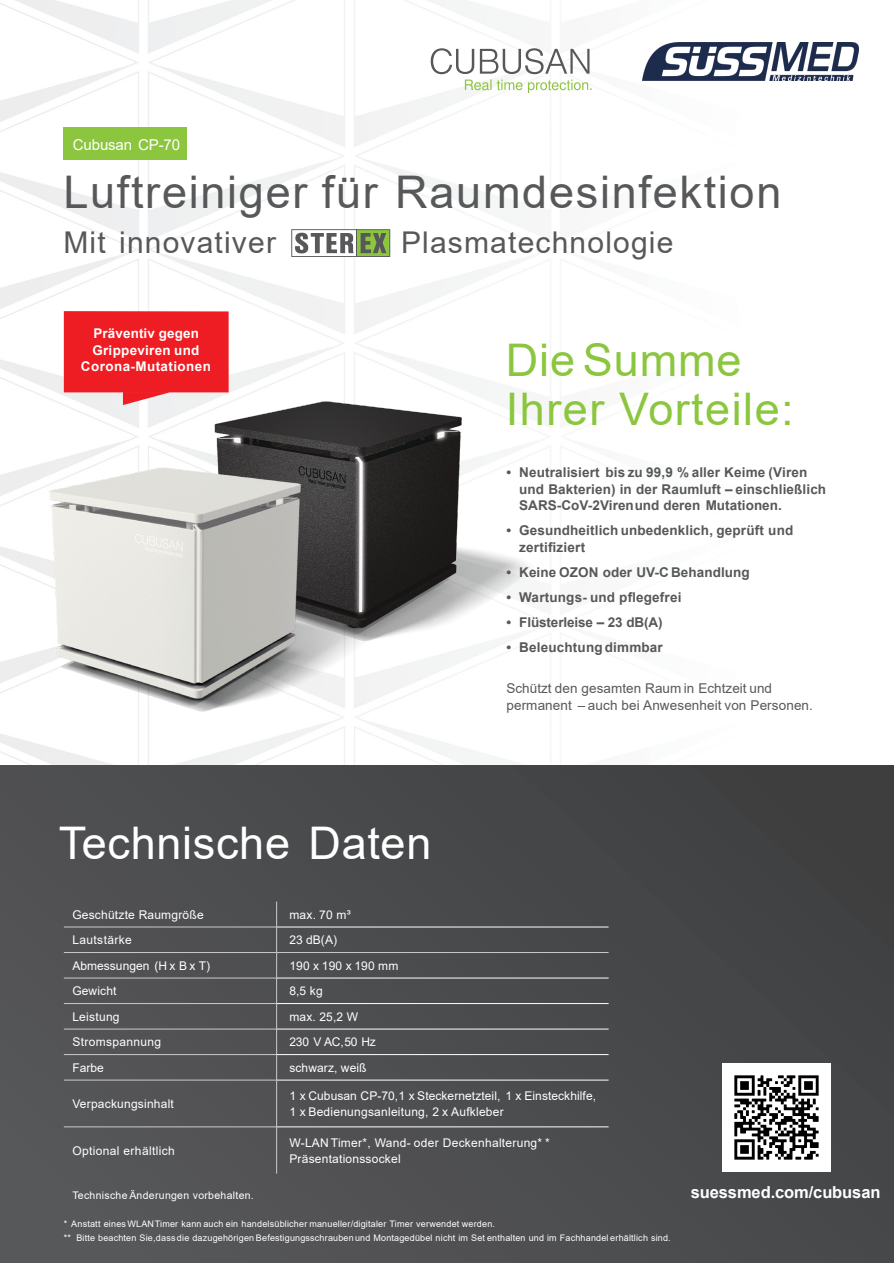
<style>
.page{position:relative;width:894px;height:1263px;background:#fff}
.page>*{position:absolute;margin:0;border:0;box-sizing:border-box;transform-origin:0 0}
.t1{font:45px "Arial";letter-spacing:.04em;color:#57585a}
.t2{font:45px/48px "Arial";letter-spacing:.03em;color:#8bc63e}
.t3{font:45px "Arial";letter-spacing:.015em;color:#fff}
.t4{font:30px "Arial";letter-spacing:.04em;color:#57585a}
.t5{font:700 16.5px "Arial";letter-spacing:-.005em;color:#fff}
.t6{font:15px "Arial";letter-spacing:-.01em;color:#fff}
.t7{font:700 13.5px/16.5px "Arial";letter-spacing:.01em;color:#57585a}
.t8{font:13.5px/16.5px "Arial";letter-spacing:.01em;color:#57585a}
.t9{font:700 13.5px "Arial";letter-spacing:-.01em;color:#57585a}
.t10{font:700 13.35px/16.8px "Arial";letter-spacing:.025em;color:#fff;text-align:center}
.t11{font:12px/16.5px "Arial";letter-spacing:.02em;color:#fff}
.t12{font:10.5px "Arial";letter-spacing:.03em;color:#fff}
.t13{font:9px/13.5px "Arial";letter-spacing:.02em;color:#fff}
</style>
<div class="page">
<img style="left:0;top:0;width:750px;height:765px">
<svg style="left:430px;top:48px;width:159px;height:26px"></svg>
<svg style="left:464px;top:80px;width:127px;height:13px"></svg>
<div style="left:0;top:765px;width:893px;height:498px;background:linear-gradient(to right,#555557,#424344)"></div>
<div style="left:64px;top:128px;width:123px;height:32px;background:#8bc63e"></div>
<img style="left:0;top:237px;width:750px;height:517px">
<img style="left:47px;top:468px;width:319px;height:244px">
<svg style="left:276px;top:901px;width:1px;height:179px"></svg>
<hr style="left:276px;top:1080px;width:1px;height:47px;background:#c9cacc">
<hr style="left:276px;top:1127px;width:1px;height:47px;background:#c9cacc">
<hr style="left:64px;top:927px;width:213px;height:1px;background:#c9cacc">
<hr style="left:64px;top:952px;width:212px;height:1px;background:#c9cacc">
<hr style="left:276px;top:952px;width:332px;height:1px;background:#c9cacc">
<hr style="left:64px;top:978px;width:213px;height:1px;background:#c9cacc">
<hr style="left:64px;top:1003px;width:213px;height:1px;background:#c9cacc">
<hr style="left:64px;top:1029px;width:213px;height:1px;background:#c9cacc">
<hr style="left:64px;top:1054px;width:213px;height:1px;background:#c9cacc">
<hr style="left:64px;top:1080px;width:213px;height:1px;background:#c9cacc">
<hr style="left:64px;top:1127px;width:213px;height:1px;background:#c9cacc">
<hr style="left:277px;top:927px;width:331px;height:1px;background:#fff">
<hr style="left:277px;top:978px;width:331px;height:1px;background:#fff">
<hr style="left:277px;top:1003px;width:331px;height:1px;background:#fff">
<hr style="left:277px;top:1029px;width:331px;height:1px;background:#fff">
<hr style="left:277px;top:1054px;width:331px;height:1px;background:#fff">
<hr style="left:277px;top:1080px;width:331px;height:1px;background:#fff">
<hr style="left:277px;top:1127px;width:331px;height:1px;background:#fff">
<svg style="left:64px;top:311px;width:164px;height:94px;background:#ee363b"></svg>
<svg style="left:291px;top:229px;width:99px;height:28px"></svg>
<img style="left:722px;top:1063px;width:108px;height:108px">
<img style="left:642px;top:43px;width:215px;height:37px">
<p class="t6" style="left:73px;top:139px;width:109px">Cubusan CP-70</p>
<h1 class="t1" style="left:63px;top:175px;width:719px">Luftreiniger für Raumdesinfektion</h1>
<h2 class="t4" style="left:63px;top:232px;width:214px">Mit innovativer</h2>
<h2 class="t4" style="left:401px;top:232px;width:274px">Plasmatechnologie</h2>
<p class="t10" style="left:81px;top:326px;width:131px">Präventiv gegen<br>Grippeviren und<br>Corona-Mutationen</p>
<h1 class="t3" style="left:59px;top:826px;width:374px">Technische Daten</h1>
<h1 class="t2" style="left:505px;top:341px;width:289px">Die Summe<br>Ihrer Vorteile:</h1>
<p class="t7" style="left:519px;top:466px;width:308px;text-indent:-13px">• Neutralisiert bis zu 99,9 % aller Keime (Viren und Bakterien) in der Raumluft – einschließlich<br>SARS-CoV-2Virenund deren Mutationen.</p>
<p class="t7" style="left:519px;top:524px;width:275px;text-indent:-13px">• Gesundheitlich unbedenklich, geprüft und zertifiziert</p>
<p class="t7" style="left:506px;top:565px;width:245px">• Keine OZON oder UV-C Behandlung</p>
<p class="t7" style="left:506px;top:590px;width:176px">• Wartungs- und pflegefrei</p>
<p class="t9" style="left:506px;top:617px;width:158px">• Flüsterleise – 23 dB(A)</p>
<p class="t7" style="left:506px;top:640px;width:158px">• Beleuchtungdimmbar</p>
<p class="t8" style="left:506px;top:682px;width:308px">Schützt den gesamten Raum in Echtzeit und permanent – auch bei Anwesenheit von Personen.</p>
<p class="t11" style="left:72px;top:907px;width:133px">Geschützte Raumgröße</p>
<p class="t11" style="left:289px;top:907px;width:63px">max. 70 m³</p>
<p class="t11" style="left:72px;top:933px;width:61px">Lautstärke</p>
<p class="t11" style="left:289px;top:933px;width:49px">23 dB(A)</p>
<p class="t11" style="left:72px;top:958px;width:139px">Abmessungen (H x B x T)</p>
<p class="t11" style="left:289px;top:958px;width:110px">190 x 190 x 190 mm</p>
<p class="t11" style="left:72px;top:984px;width:46px">Gewicht</p>
<p class="t11" style="left:289px;top:984px;width:35px">8,5 kg</p>
<p class="t11" style="left:72px;top:1009px;width:49px">Leistung</p>
<p class="t11" style="left:289px;top:1009px;width:70px">max. 25,2 W</p>
<p class="t11" style="left:72px;top:1035px;width:90px">Stromspannung</p>
<p class="t11" style="left:289px;top:1035px;width:88px">230 V AC,50 Hz</p>
<p class="t11" style="left:72px;top:1060px;width:33px">Farbe</p>
<p class="t11" style="left:289px;top:1060px;width:79px">schwarz, weiß</p>
<p class="t11" style="left:72px;top:1097px;width:103px">Verpackungsinhalt</p>
<p class="t11" style="left:289px;top:1088px;width:308px">1 x Cubusan CP-70,1 x Steckernetzteil, 1 x Einsteckhilfe,<br>1 x Bedienungsanleitung, 2 x Aufkleber</p>
<p class="t11" style="left:72px;top:1143px;width:104px">Optional erhältlich</p>
<p class="t11" style="left:289px;top:1135px;width:262px">W-LAN Timer*, Wand- oder Deckenhalterung* *<br>Präsentationssockel</p>
<p class="t12" style="left:72px;top:1191px;width:183px">TechnischeÄnderungen vorbehalten.</p>
<p class="t13" style="left:64px;top:1218px;width:608px">* Anstatt einesWLANTimer kann auch ein handelsüblicher manueller/digitaler Timer verwendet werden.<br>** Bitte beachten Sie,dass die dazugehörigen Befestigungsschraubenund Montagedübel nicht im Set enthalten und im Fachhandel erhältlich sind.</p>
<h3 class="t5" style="left:690px;top:1186px;width:191px">suessmed.com/cubusan</h3>
</div>
